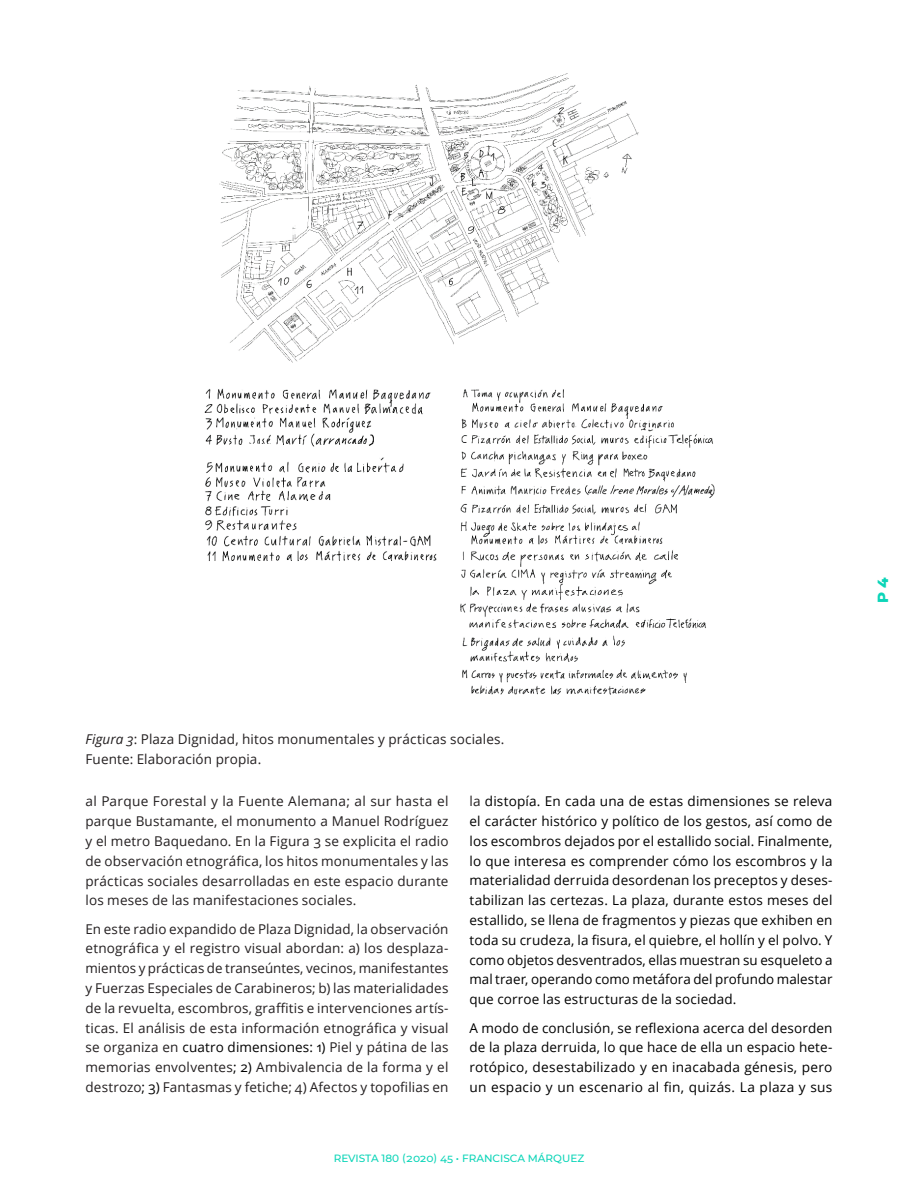
<style>
.page{position:relative;width:918px;height:1188px;background:#fff}
.page>*{position:absolute;margin:0;border:0;box-sizing:border-box;transform-origin:0 0}
.t1{font:800 15px "Montserrat";color:#0cd5b8}
.t2{font:13.5px/19.8px "Open Sans";letter-spacing:.01em;color:#231f20;text-align:justify}
.t3{font:13.5px/19.8px "Open Sans";letter-spacing:.02em;color:#000;text-align:justify}
.t4{font:500 10.5px "Montserrat";color:#0cd5b8}
.s1{font-style:italic}
.s2{color:#000}
.s3{color:#231f20}
</style>
<div class="page">
<img style="left:204px;top:73px;width:511px;height:622px">
<p class="t1" style="left:872px;top:603px;width:27px;rotate:-90deg">P 4</p>
<p class="t2" style="left:86px;top:729px;width:420px"><span class="s1">Figura 3</span>: Plaza Dignidad, hitos monumentales y prácticas sociales.</p>
<p class="t2" style="left:85px;top:749px;width:177px">Fuente: Elaboración propia.</p>
<p class="t2" style="left:86px;top:791px;width:365px">al Parque Forestal y la Fuente Alemana; al sur hasta el parque Bustamante, el monumento a Manuel Rodríguez y el metro Baquedano. En la Figura 3 se explicita el radio de observación etnográfica, los hitos monumentales y las prácticas sociales desarrolladas en este espacio durante los meses de las manifestaciones sociales.</p>
<p class="t2" style="left:86px;top:918px;width:365px">En este radio expandido de Plaza Dignidad, la observación etnográfica y el registro visual abordan: a) los desplaza&shy;mientos y prácticas de transeúntes, vecinos, manifestantes y Fuerzas Especiales de Carabineros; b) las materialidades de la revuelta, escombros, graffitis e intervenciones artís&shy;ticas. El análisis de esta información etnográfica y visual se organiza en <span class="s2">cuatro dimensiones: 1)</span> Piel y pátina de las memorias envolventes<span class="s2">; 2)</span> Ambivalencia de la forma y el destrozo<span class="s2">; 3)</span> Fantasmas y fetiche; 4) Afectos y topofilias en</p>
<p class="t3" style="left:470px;top:791px;width:365px"><span class="s3">la</span> distopía. En cada una de estas dimensiones se releva el carácter histórico y político de los gestos, así como de los escombros dejados por el estallido social. Finalmente, lo que interesa es comprender cómo los escombros y la materialidad derruida desordenan los preceptos y deses&shy;tabilizan las certezas. La plaza, durante estos meses del estallido, se llena de fragmentos y piezas que exhiben en toda su crudeza, la fisura, el quiebre, el hollín y el polvo. Y como objetos desventrados, ellas muestran su esqueleto a mal traer, operando como metáfora del profundo malestar que corroe las estructuras de la sociedad.</p>
<p class="t3" style="left:470px;top:1017px;width:365px">A modo de conclusión, se reflexiona acerca del desorden de la plaza derruida, lo que hace de ella un espacio hete&shy;rotópico, desestabilizado y en inacabada génesis, pero un espacio y un escenario al fin, quizás. La plaza y sus</p>
<p class="t4" style="left:334px;top:1151px;width:252px">REVISTA 180 (2020) 45 • FRANCISCA MÁRQUEZ</p>
</div>
